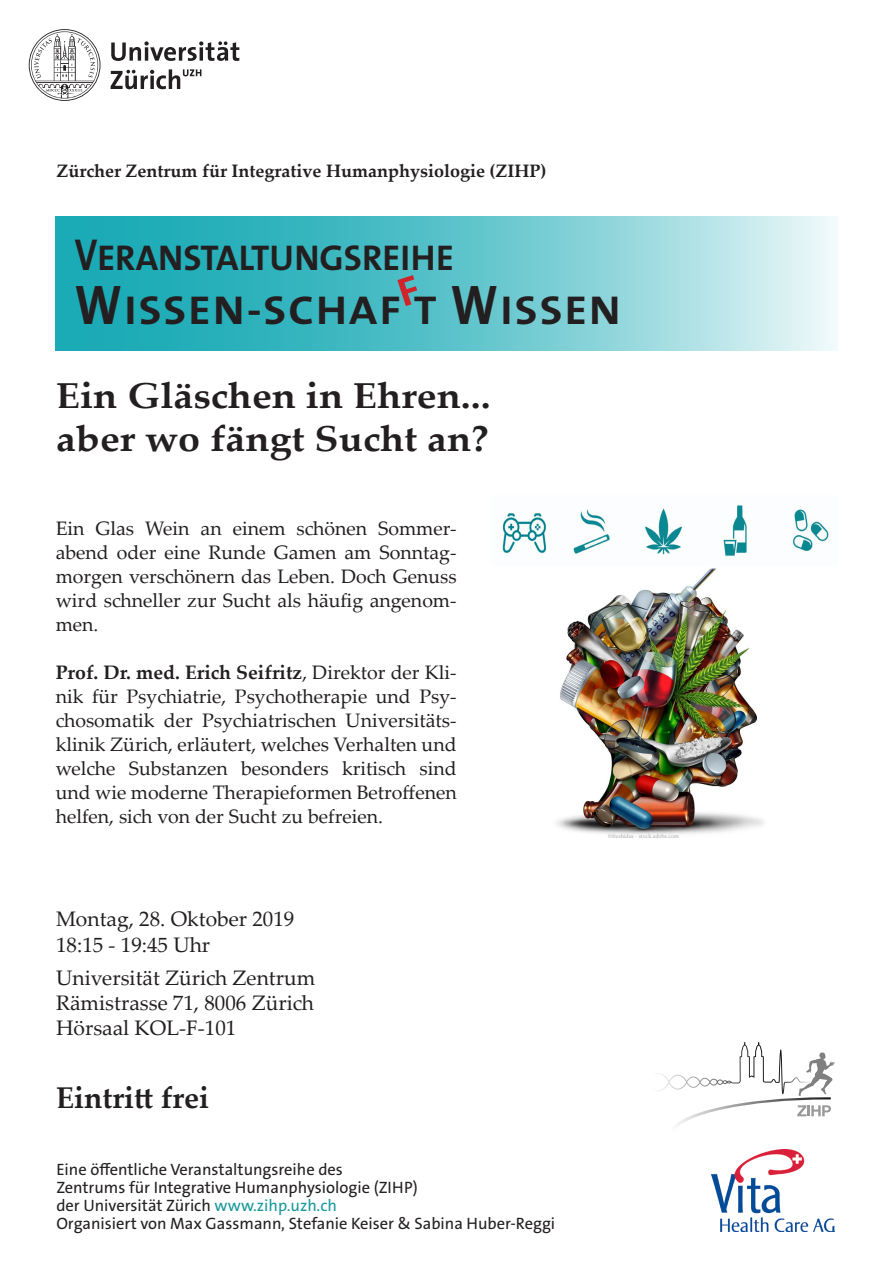
<style>
.page{position:relative;width:893px;height:1263px;background:#fff}
.page>*{position:absolute;margin:0;border:0;box-sizing:border-box;transform-origin:0 0}
.t1{font:40.5px "The Sans LP7 Bld";letter-spacing:.05em;color:#231f20;scale:1.11 1}
.t2{font:700 36px/43.2px "Palatino Linotype";color:#231f20;scale:1.1 1}
.t3{font:36px "The Sans LP7 Bld";color:#231f20}
.t4{font:700 30px "Palatino Linotype";color:#231f20}
.t5{font:21px "Palatino Linotype";color:#231f20}
.t6{font:19.5px/24px "Palatino Linotype";color:#231f20;text-align:justify}
.t7{font:700 18px "Palatino Linotype";color:#231f20}
.t8{font:16.5px "The Sans LP5 Plain";color:#231f20}
.t9{font:6px "Minion Pro";color:#a8a9ad}
.s1{font-size:45px}
.s2{font-size:56.25px}
.s3{font-weight:700}
.s4{color:#19999b}
</style>
<div class="page">
<img style="left:556px;top:568px;width:208px;height:267px">
<svg style="left:56px;top:216px;width:781px;height:135px;background:#68c7ce"></svg>
<svg style="left:657px;top:1042px;width:178px;height:84px"></svg>
<img style="left:711px;top:1150px;width:124px;height:81px">
<svg style="left:29px;top:29px;width:210px;height:72px"></svg>
<img style="left:502px;top:505px;width:327px;height:52px">
<svg style="left:397px;top:275px;width:24px;height:31px"></svg>
<p class="t7" style="left:56px;top:158px;width:492px">Zürcher Zentrum für Integrative Humanphysiologie (ZIHP)</p>
<p class="t3" style="left:75px;top:235px;width:381px"><span class="s1">V</span>ERANSTALTUNGSREIHE</p>
<p class="t1" style="left:75px;top:284px;width:493px"><span class="s2">W</span>ISSEN-SCHAF T <span class="s2">W</span>ISSEN</p>
<p class="t2" style="left:56px;top:373px;width:396px">Ein Gläschen in Ehren... aber wo fängt Sucht an?</p>
<p class="t6" style="left:56px;top:516px;width:402px">Ein Glas Wein an einem schönen Sommer&shy;abend oder eine Runde Gamen am Sonntag&shy;morgen verschönern das Leben. Doch Genuss wird schneller zur Sucht als häufig angenom&shy;men.</p>
<p class="t6" style="left:56px;top:660px;width:402px"><span class="s3">Prof. Dr. med. Erich Seifritz</span>, Direktor der Kli&shy;nik für Psychiatrie, Psychotherapie und Psy&shy;chosomatik der Psychiatrischen Universitäts&shy;klinik Zürich, erläutert, welches Verhalten und welche Substanzen besonders kritisch sind und wie moderne Therapieformen Betroffenen helfen, sich von der Sucht zu befreien.</p>
<p class="t5" style="left:56px;top:904px;width:240px">Montag, 28. Oktober 2019</p>
<p class="t5" style="left:56px;top:929px;width:156px">18:15 - 19:45 Uhr</p>
<p class="t5" style="left:56px;top:962px;width:261px">Universität Zürich Zentrum</p>
<p class="t5" style="left:56px;top:988px;width:259px">Rämistrasse 71, 8006 Zürich</p>
<p class="t5" style="left:56px;top:1013px;width:182px">Hörsaal KOL-F-101</p>
<p class="t4" style="left:56px;top:1077px;width:154px">Eintritt frei</p>
<p class="t8" style="left:56px;top:1159px;width:288px">Eine öffentliche Veranstaltungsreihe des</p>
<p class="t8" style="left:56px;top:1177px;width:363px">Zentrums für Integrative Humanphysiologie (ZIHP)</p>
<p class="t8" style="left:56px;top:1195px;width:282px">der Universität Zürich <span class="s4">www.zihp.uzh.ch</span></p>
<p class="t8" style="left:56px;top:1213px;width:500px">Organisiert von Max Gassmann, Stefanie Keiser &amp; Sabina Huber-Reggi</p>
<p class="t9" style="left:608px;top:832px;width:73px">©freshidea - stock.adobe.com</p>
</div>
